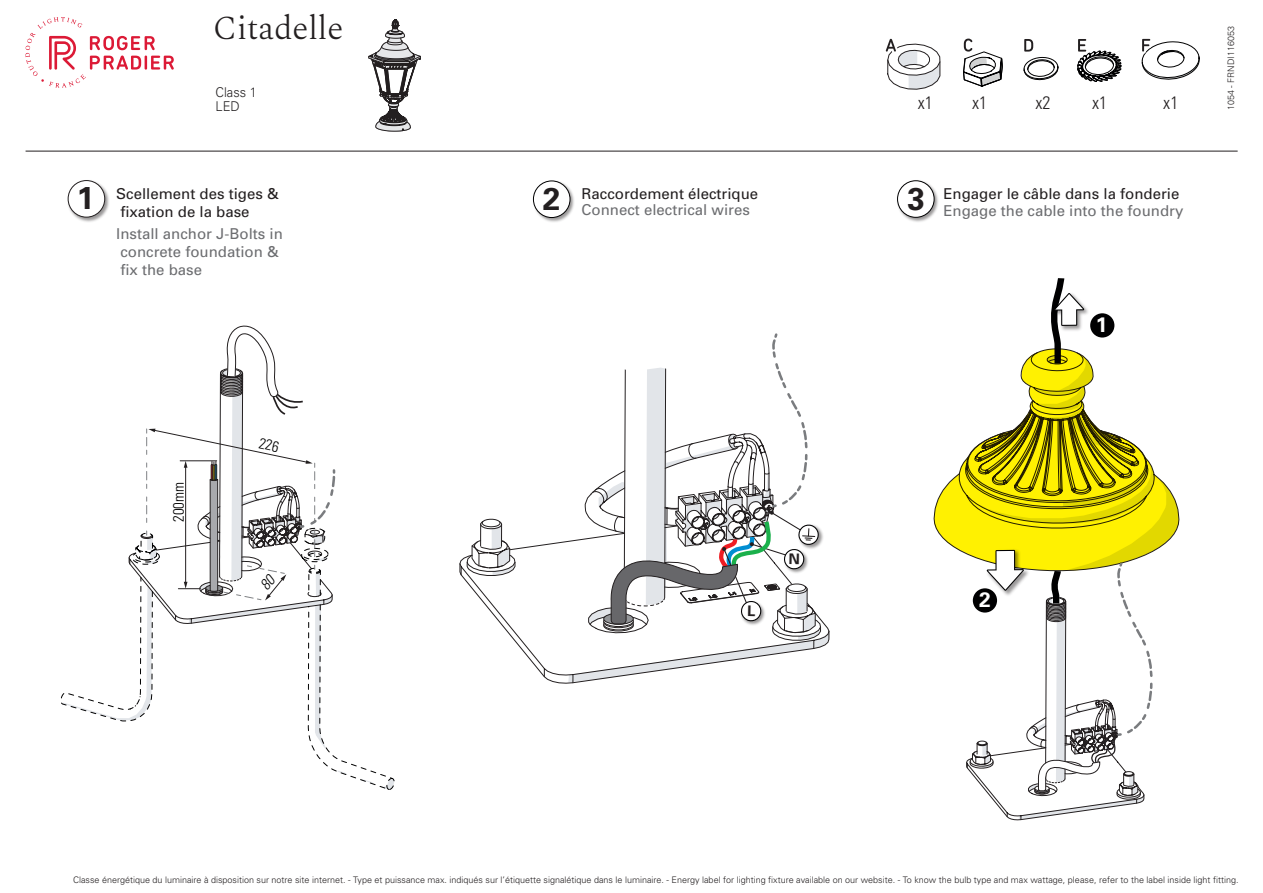
<style>
.page{position:relative;width:1263px;height:893px;background:#fff}
.page>*{position:absolute;margin:0;border:0;box-sizing:border-box;transform-origin:0 0}
.t1{font:300 33px "Spectral";color:#231f20}
.t2{font:700 31.5px "Univers LT Std";color:#231f20}
.t3{font:700 20.85px "Univers LT Std";color:#fff}
.t4{font:300 condensed 18px "Univers";color:#231f20}
.t5{font:15px/18px "Univers";color:#6c6d70}
.t6{font:15px/18px "Univers";color:#231f20}
.t7{font:300 condensed 15px "Univers";color:#000001}
.t8{font:300 13.5px/13.5px "Univers";color:#262324;scale:.95 1}
.t9{font:300 9px "Univers";color:#231f20}
.t10{font:300 9px "Univers";color:#262324}
</style>
<div class="page">
<hr style="left:26px;top:151px;width:1211px;height:1px;background:#231f20">
<svg style="left:25px;top:17px;width:149px;height:71px"></svg>
<img style="left:67px;top:180px;width:42px;height:42px">
<div style="left:68px;top:181px;width:37px;height:36px;background:#fff;border-radius:50%"></div>
<div style="left:68px;top:180px;width:37px;height:38px;border:1px solid #231f20;border-radius:50%"></div>
<img style="left:532px;top:180px;width:42px;height:42px">
<div style="left:533px;top:181px;width:37px;height:37px;background:#fff;border-radius:50%"></div>
<div style="left:533px;top:181px;width:37px;height:37px;border:1px solid #000001;border-radius:50%"></div>
<svg style="left:934px;top:472px;width:245px;height:82px;fill:#fff101"></svg>
<svg style="left:959px;top:278px;width:195px;height:250px"></svg>
<img style="left:984px;top:548px;width:47px;height:2px">
<div style="left:1090px;top:313px;width:24px;height:25px;background:#000001;border-radius:50%"></div>
<svg style="left:966px;top:550px;width:191px;height:271px"></svg>
<img style="left:897px;top:180px;width:41px;height:42px">
<div style="left:897px;top:181px;width:37px;height:36px;background:#fff;border-radius:50%"></div>
<div style="left:897px;top:181px;width:37px;height:37px;border:1px solid #000001;border-radius:50%"></div>
<svg style="left:368px;top:19px;width:53px;height:113px"></svg>
<svg style="left:1141px;top:38px;width:59px;height:42px"></svg>
<svg style="left:1077px;top:39px;width:45px;height:43px"></svg>
<svg style="left:1023px;top:39px;width:36px;height:42px"></svg>
<svg style="left:963px;top:38px;width:40px;height:49px"></svg>
<svg style="left:885px;top:38px;width:56px;height:52px"></svg>
<svg style="left:61px;top:325px;width:334px;height:465px"></svg>
<svg style="left:459px;top:333px;width:370px;height:350px"></svg>
<h1 class="t1" style="left:213px;top:4px;width:132px">Citadelle</h1>
<h3 class="t8" style="left:216px;top:85px;width:45px">Class 1<br>LED</h3>
<h2 class="t2" style="left:77px;top:180px;width:19px">1</h2>
<h3 class="t6" style="left:116px;top:185px;width:164px">Scellement des tiges &amp; fixation de la base</h3>
<h3 class="t5" style="left:116px;top:225px;width:168px">Install anchor J-Bolts in concrete foundation &amp; fix the base</h3>
<h3 class="t7" style="left:169px;top:522px;width:42px;rotate:-90deg">200mm</h3>
<h2 class="t2" style="left:543px;top:180px;width:19px">2</h2>
<h3 class="t6" style="left:581px;top:184px;width:178px">Raccordement électrique</h3>
<h3 class="t5" style="left:581px;top:201px;width:170px">Connect electrical wires</h3>
<h3 class="t4" style="left:918px;top:92px;width:16px">x1</h3>
<h3 class="t4" style="left:972px;top:92px;width:16px">x1</h3>
<h3 class="t4" style="left:1035px;top:92px;width:16px">x2</h3>
<h3 class="t4" style="left:1092px;top:92px;width:16px">x1</h3>
<h3 class="t4" style="left:1163px;top:92px;width:16px">x1</h3>
<h3 class="t5" style="left:907px;top:201px;width:278px"><sup>3</sup> Engage the cable into the foundry</h3>
<h3 class="t6" style="left:943px;top:185px;width:237px">Engager le câble dans la fonderie</h3>
<h3 class="t3" style="left:1096px;top:313px;width:13px">1</h3>
<p class="t10" style="left:1225px;top:110px;width:86px;rotate:-90deg">1054 - FRNDI116053</p>
<h3 class="t3" style="left:979px;top:588px;width:13px">2</h3>
<p class="t9" style="left:73px;top:874px;width:1167px">Classe énergétique du luminaire à disposition sur notre site internet. - Type et puissance max. indiqués sur l’étiquette signalétique dans le luminaire. - Energy label for lighting fixture available on our website. - To know the bulb type and max wattage, please, refer to the label inside light fitting.</p>
</div>
